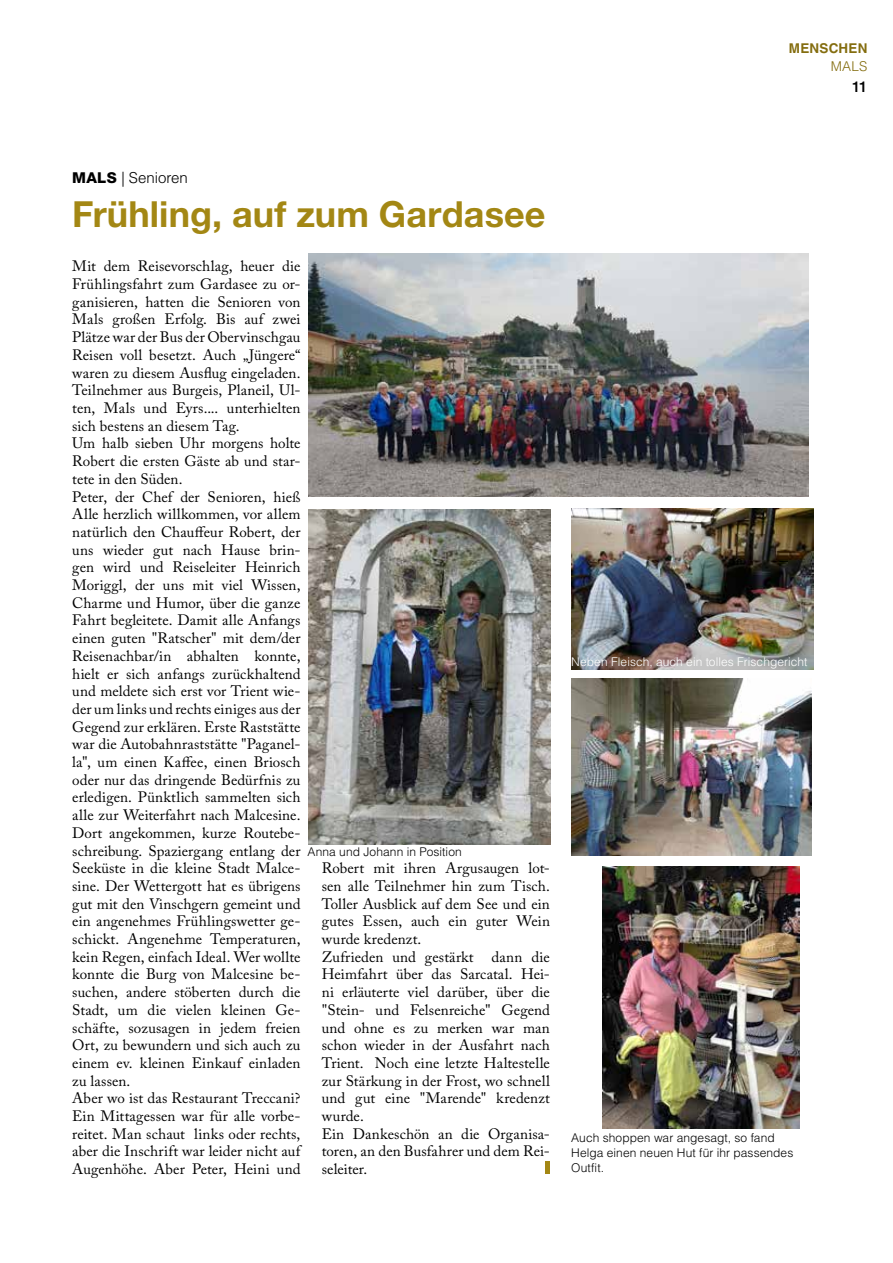
<style>
.page{position:relative;width:893px;height:1263px;background:#fff}
.page>*{position:absolute;margin:0;border:0;box-sizing:border-box;transform-origin:0 0}
.t1{font:700 36px "Helvetica Neue";letter-spacing:.005em;color:#a38714}
.t2{font:15px/17.7px "Adobe Caslon Pro";letter-spacing:.005em;color:#000}
.t3{font:300 15px "Helvetica";color:#000}
.t4{font:500 15px "Helvetica Neue";color:#000}
.t5{font:700 13.5px "Helvetica";letter-spacing:.015em;color:#846d0f}
.t6{font:300 13.5px "Helvetica";color:#846d0f}
.t7{font:300 12px/15px "Helvetica";letter-spacing:.005em;color:#000}
.t8{font:300 12px "Helvetica";letter-spacing:.005em;color:#fff}
.s1{font-family:"Helvetica Neue";font-weight:800}
</style>
<div class="page">
<img style="left:308px;top:254px;width:500px;height:243px">
<img style="left:308px;top:509px;width:243px;height:335px">
<img style="left:571px;top:508px;width:242px;height:162px">
<img style="left:571px;top:678px;width:241px;height:177px">
<img style="left:603px;top:866px;width:196px;height:262px">
<hr style="left:546px;top:1161px;width:4px;height:13px;background:#a38714">
<p class="t5" style="left:789px;top:40px;width:80px">MENSCHEN</p>
<p class="t6" style="left:831px;top:58px;width:38px">MALS</p>
<p class="t4" style="left:852px;top:78px;width:17px">11</p>
<p class="t3" style="left:72px;top:168px;width:117px"><span class="s1">MALS</span> | Senioren</p>
<h1 class="t1" style="left:72px;top:192px;width:475px">Frühling, auf zum Gardasee</h1>
<p class="t2" style="left:72px;top:257px;width:230px">Mit dem Reisevorschlag, heuer die Frühlingsfahrt zum Gardasee zu or&shy;ganisieren, hatten die Senioren von Mals großen Erfolg. Bis auf zwei Plätze war der Bus der Obervinschgau Reisen voll besetzt. Auch „Jüngere“ waren zu diesem Ausflug eingeladen.<br>Teilnehmer aus Burgeis, Planeil, Ul&shy;ten, Mals und Eyrs.... unterhielten sich bestens an diesem Tag.<br>Um halb sieben Uhr morgens holte Robert die ersten Gäste ab und star&shy;tete in den Süden.<br>Peter, der Chef der Senioren, hieß Alle herzlich willkommen, vor allem natürlich den Chauffeur Robert, der uns wieder gut nach Hause brin&shy;gen wird und Reiseleiter Heinrich Moriggl, der uns mit viel Wissen, Charme und Humor, über die ganze Fahrt begleitete. Damit alle Anfangs einen guten "Ratscher" mit dem/der Reisenachbar/in abhalten konnte, hielt er sich anfangs zurückhaltend und meldete sich erst vor Trient wie&shy;der um links und rechts einiges aus der Gegend zur erklären. Erste Raststätte war die Autobahnraststätte "Paganel&shy;la", um einen Kaffee, einen Briosch oder nur das dringende Bedürfnis zu erledigen. Pünktlich sammelten sich alle zur Weiterfahrt nach Malcesine.<br>Dort angekommen, kurze Routebe&shy;schreibung. Spaziergang entlang der Seeküste in die kleine Stadt Malce&shy;sine. Der Wettergott hat es übrigens gut mit den Vinschgern gemeint und ein angenehmes Frühlingswetter ge&shy;schickt. Angenehme Temperaturen, kein Regen, einfach Ideal. Wer wollte konnte die Burg von Malcesine be&shy;suchen, andere stöberten durch die Stadt, um die vielen kleinen Ge&shy;schäfte, sozusagen in jedem freien Ort, zu bewundern und sich auch zu einem ev. kleinen Einkauf einladen zu lassen.<br>Aber wo ist das Restaurant Treccani?<br>Ein Mittagessen war für alle vorbe&shy;reitet. Man schaut links oder rechts, aber die Inschrift war leider nicht auf Augenhöhe. Aber Peter, Heini und</p>
<p class="t7" style="left:308px;top:844px;width:156px">Anna und Johann in Position</p>
<p class="t2" style="left:322px;top:859px;width:230px">Robert mit ihren Argusaugen lot&shy;sen alle Teilnehmer hin zum Tisch.<br>Toller Ausblick auf dem See und ein gutes Essen, auch ein guter Wein wurde kredenzt.<br>Zufrieden und gestärkt dann die<br>Heimfahrt über das Sarcatal. Hei&shy;ni erläuterte viel darüber, über die "Stein- und Felsenreiche" Gegend und ohne es zu merken war man schon wieder in der Ausfahrt nach<br>Trient. Noch eine letzte Haltestelle zur Stärkung in der Frost, wo schnell und gut eine "Marende" kredenzt wurde.<br>Ein Dankeschön an die Organisa&shy;toren, an den Busfahrer und dem Rei&shy;seleiter.</p>
<p class="t8" style="left:571px;top:655px;width:238px">Neben Fleisch, auch ein tolles Frischgericht</p>
<p class="t7" style="left:571px;top:1130px;width:224px">Auch shoppen war angesagt, so fand<br>Helga einen neuen Hut für ihr passendes<br>Outfit.</p>
</div>
